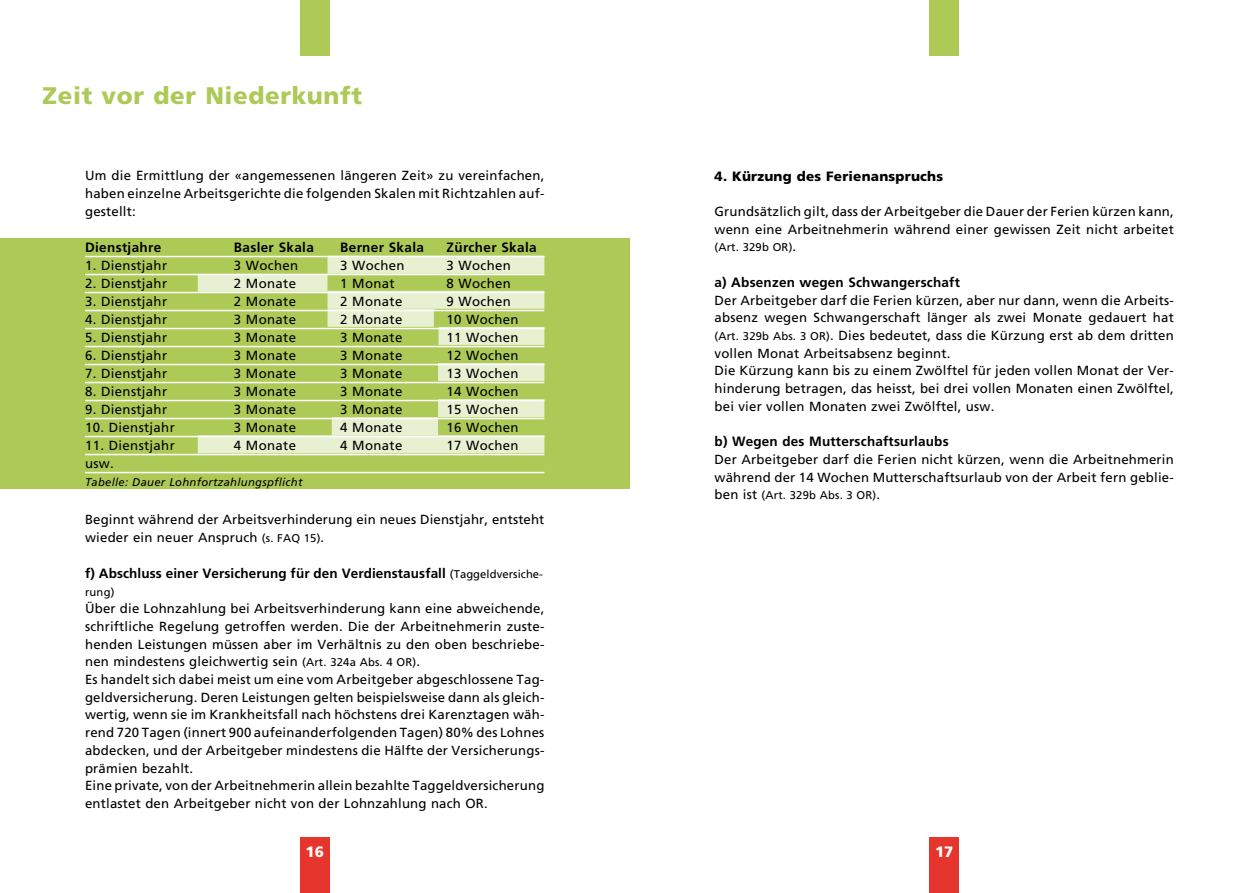
<style>
.page{position:relative;width:1259px;height:893px;background:#fff}
.page>*{position:absolute;margin:0;border:0;box-sizing:border-box;transform-origin:0 0}
.t1{font:900 24px "Frutiger";letter-spacing:.025em;color:#adca57}
.t2{font:900 15px "Frutiger";color:#fff}
.t3{font:700 13.5px "Frutiger";letter-spacing:.015em;color:#000}
.t4{font:900 13.5px "Frutiger";letter-spacing:.015em;color:#000}
.t5{font:13.2px/17.7px "Frutiger";letter-spacing:.015em;color:#000}
.t6{font:11.25px "Frutiger";letter-spacing:.015em;color:#000}
.t7{font:italic 11.25px "Frutiger";letter-spacing:.025em;color:#000}
.s1{font-size:11.25px}
.s2{font-weight:400;font-size:11.25px}
.s3{font-size:13.2px}
</style>
<div class="page">
<div style="left:0;top:238px;width:629px;height:251px;background:#adca57"></div>
<div style="left:327px;top:256px;width:217px;height:18px;background:#e8f0d2"></div>
<div style="left:198px;top:274px;width:129px;height:18px;background:#e8f0d2"></div>
<div style="left:327px;top:291px;width:217px;height:18px;background:#e8f0d2"></div>
<div style="left:327px;top:309px;width:107px;height:18px;background:#e8f0d2"></div>
<div style="left:332px;top:417px;width:106px;height:18px;background:#e8f0d2"></div>
<div style="left:198px;top:435px;width:346px;height:18px;background:#e8f0d2"></div>
<div style="left:438px;top:327px;width:106px;height:18px;background:#e8f0d2"></div>
<div style="left:438px;top:363px;width:106px;height:18px;background:#e8f0d2"></div>
<div style="left:438px;top:399px;width:106px;height:18px;background:#e8f0d2"></div>
<div style="left:929px;top:0;width:30px;height:55px;background:#adca57"></div>
<div style="left:929px;top:838px;width:30px;height:55px;background:#e5352c"></div>
<div style="left:300px;top:838px;width:30px;height:55px;background:#e5352c"></div>
<hr style="left:85px;top:256px;width:459px;height:1px;background:#fff">
<hr style="left:85px;top:274px;width:459px;height:1px;background:#fff">
<hr style="left:85px;top:292px;width:459px;height:1px;background:#fff">
<hr style="left:85px;top:310px;width:459px;height:1px;background:#fff">
<hr style="left:85px;top:328px;width:459px;height:1px;background:#fff">
<hr style="left:85px;top:346px;width:459px;height:1px;background:#fff">
<hr style="left:85px;top:364px;width:459px;height:1px;background:#fff">
<hr style="left:85px;top:382px;width:459px;height:1px;background:#fff">
<hr style="left:85px;top:400px;width:459px;height:1px;background:#fff">
<hr style="left:85px;top:418px;width:459px;height:1px;background:#fff">
<hr style="left:85px;top:436px;width:459px;height:1px;background:#fff">
<hr style="left:85px;top:454px;width:459px;height:1px;background:#fff">
<hr style="left:85px;top:472px;width:459px;height:1px;background:#fff">
<div style="left:300px;top:0;width:30px;height:55px;background:#adca57"></div>
<h1 class="t1" style="left:43px;top:81px;width:321px">Zeit vor der Niederkunft</h1>
<p class="t5" style="left:85px;top:167px;width:461px;text-align:justify">Um die Ermittlung der «angemessenen längeren Zeit» zu vereinfachen, haben einzelne Arbeitsgerichte die folgenden Skalen mit Richtzahlen auf&shy;gestellt:</p>
<p class="t3" style="left:85px;top:239px;width:78px">Dienstjahre</p>
<p class="t3" style="left:234px;top:239px;width:81px">Basler Skala</p>
<p class="t3" style="left:340px;top:239px;width:85px">Berner Skala</p>
<p class="t3" style="left:446px;top:239px;width:91px">Zürcher Skala</p>
<p class="t5" style="left:85px;top:256px;width:84px">1. Dienstjahr</p>
<p class="t5" style="left:234px;top:256px;width:66px">3 Wochen</p>
<p class="t5" style="left:340px;top:256px;width:66px">3 Wochen</p>
<p class="t5" style="left:446px;top:256px;width:66px">3 Wochen</p>
<p class="t5" style="left:85px;top:274px;width:84px">2. Dienstjahr</p>
<p class="t5" style="left:234px;top:274px;width:64px">2 Monate</p>
<p class="t5" style="left:340px;top:274px;width:56px">1 Monat</p>
<p class="t5" style="left:446px;top:274px;width:66px">8 Wochen</p>
<p class="t5" style="left:85px;top:292px;width:84px">3. Dienstjahr</p>
<p class="t5" style="left:234px;top:292px;width:64px">2 Monate</p>
<p class="t5" style="left:340px;top:292px;width:64px">2 Monate</p>
<p class="t5" style="left:446px;top:292px;width:66px">9 Wochen</p>
<p class="t5" style="left:85px;top:310px;width:84px">4. Dienstjahr</p>
<p class="t5" style="left:234px;top:310px;width:64px">3 Monate</p>
<p class="t5" style="left:340px;top:310px;width:64px">2 Monate</p>
<p class="t5" style="left:446px;top:310px;width:73px">10 Wochen</p>
<p class="t5" style="left:85px;top:328px;width:84px">5. Dienstjahr</p>
<p class="t5" style="left:234px;top:328px;width:64px">3 Monate</p>
<p class="t5" style="left:340px;top:328px;width:64px">3 Monate</p>
<p class="t5" style="left:446px;top:328px;width:73px">11 Wochen</p>
<p class="t5" style="left:85px;top:346px;width:84px">6. Dienstjahr</p>
<p class="t5" style="left:234px;top:346px;width:64px">3 Monate</p>
<p class="t5" style="left:340px;top:346px;width:64px">3 Monate</p>
<p class="t5" style="left:446px;top:346px;width:73px">12 Wochen</p>
<p class="t5" style="left:85px;top:364px;width:84px">7. Dienstjahr</p>
<p class="t5" style="left:234px;top:364px;width:64px">3 Monate</p>
<p class="t5" style="left:340px;top:364px;width:64px">3 Monate</p>
<p class="t5" style="left:446px;top:364px;width:73px">13 Wochen</p>
<p class="t5" style="left:85px;top:382px;width:84px">8. Dienstjahr</p>
<p class="t5" style="left:234px;top:382px;width:64px">3 Monate</p>
<p class="t5" style="left:340px;top:382px;width:64px">3 Monate</p>
<p class="t5" style="left:446px;top:382px;width:73px">14 Wochen</p>
<p class="t5" style="left:85px;top:400px;width:84px">9. Dienstjahr</p>
<p class="t5" style="left:234px;top:400px;width:64px">3 Monate</p>
<p class="t5" style="left:340px;top:400px;width:64px">3 Monate</p>
<p class="t5" style="left:446px;top:400px;width:73px">15 Wochen</p>
<p class="t5" style="left:85px;top:419px;width:91px">10. Dienstjahr</p>
<p class="t5" style="left:234px;top:419px;width:64px">3 Monate</p>
<p class="t5" style="left:340px;top:419px;width:64px">4 Monate</p>
<p class="t5" style="left:446px;top:419px;width:73px">16 Wochen</p>
<p class="t5" style="left:85px;top:437px;width:91px">11. Dienstjahr</p>
<p class="t5" style="left:234px;top:437px;width:64px">4 Monate</p>
<p class="t5" style="left:340px;top:437px;width:64px">4 Monate</p>
<p class="t5" style="left:446px;top:437px;width:73px">17 Wochen</p>
<p class="t5" style="left:85px;top:455px;width:30px">usw.</p>
<p class="t7" style="left:85px;top:476px;width:219px">Tabelle: Dauer Lohnfortzahlungspflicht</p>
<p class="t5" style="left:85px;top:511px;width:461px">Beginnt während der Arbeitsverhinderung ein neues Dienstjahr, entsteht wieder ein neuer Anspruch <span class="s1">(s. FAQ 15)</span>.</p>
<p class="t3" style="left:85px;top:565px;width:458px">f) Abschluss einer Versicherung für den Verdienstausfall <span class="s2">(Taggeldversiche-</span></p>
<p class="t6" style="left:85px;top:585px;width:31px">rung)</p>
<p class="t5" style="left:85px;top:600px;width:461px">Über die Lohnzahlung bei Arbeitsverhinderung kann eine abweichende, schriftliche Regelung getroffen werden. Die der Arbeitnehmerin zuste&shy;henden Leistungen müssen aber im Verhältnis zu den oben beschriebe&shy;nen mindestens gleichwertig sein <span class="s1">(Art. 324a Abs. 4 OR)</span>.<br>Es handelt sich dabei meist um eine vom Arbeitgeber abgeschlossene Tag&shy;geldversicherung. Deren Leistungen gelten beispielsweise dann als gleich&shy;wertig, wenn sie im Krankheitsfall nach höchstens drei Karenztagen wäh&shy;rend 720 Tagen (innert 900 aufeinanderfolgenden Tagen) 80% des Lohnes abdecken, und der Arbeitgeber mindestens die Hälfte der Versicherungs&shy;prämien bezahlt.<br>Eine private, von der Arbeitnehmerin allein bezahlte Taggeldversicherung entlastet den Arbeitgeber nicht von der Lohnzahlung nach OR.</p>
<p class="t2" style="left:305px;top:842px;width:20px">16</p>
<p class="t4" style="left:714px;top:168px;width:230px">4. Kürzung des Ferienanspruchs</p>
<p class="t5" style="left:714px;top:202px;width:461px">Grundsätzlich gilt, dass der Arbeitgeber die Dauer der Ferien kürzen kann, wenn eine Arbeitnehmerin während einer gewissen Zeit nicht arbeitet</p>
<p class="t6" style="left:714px;top:241px;width:83px">(Art. 329b OR)<span class="s3">.</span></p>
<p class="t3" style="left:714px;top:274px;width:247px">a) Absenzen wegen Schwangerschaft</p>
<p class="t5" style="left:714px;top:291px;width:461px">Der Arbeitgeber darf die Ferien kürzen, aber nur dann, wenn die Arbeits&shy;absenz wegen Schwangerschaft länger als zwei Monate gedauert hat <span class="s1">(Art. 329b Abs. 3 OR)</span>. Dies bedeutet, dass die Kürzung erst ab dem dritten vollen Monat Arbeitsabsenz beginnt.<br>Die Kürzung kann bis zu einem Zwölftel für jeden vollen Monat der Ver&shy;hinderung betragen, das heisst, bei drei vollen Monaten einen Zwölftel, bei vier vollen Monaten zwei Zwölftel, usw.</p>
<p class="t3" style="left:714px;top:433px;width:236px">b) Wegen des Mutterschaftsurlaubs</p>
<p class="t5" style="left:714px;top:450px;width:461px">Der Arbeitgeber darf die Ferien nicht kürzen, wenn die Arbeitnehmerin während der 14 Wochen Mutterschaftsurlaub von der Arbeit fern geblie-</p>
<p class="t6" style="left:714px;top:489px;width:167px"><span class="s3">ben ist</span> (Art. 329b Abs. 3 OR)<span class="s3">.</span></p>
<p class="t2" style="left:939px;top:842px;width:11px">3</p>
<p class="t2" style="left:935px;top:842px;width:20px">17</p>
</div>
